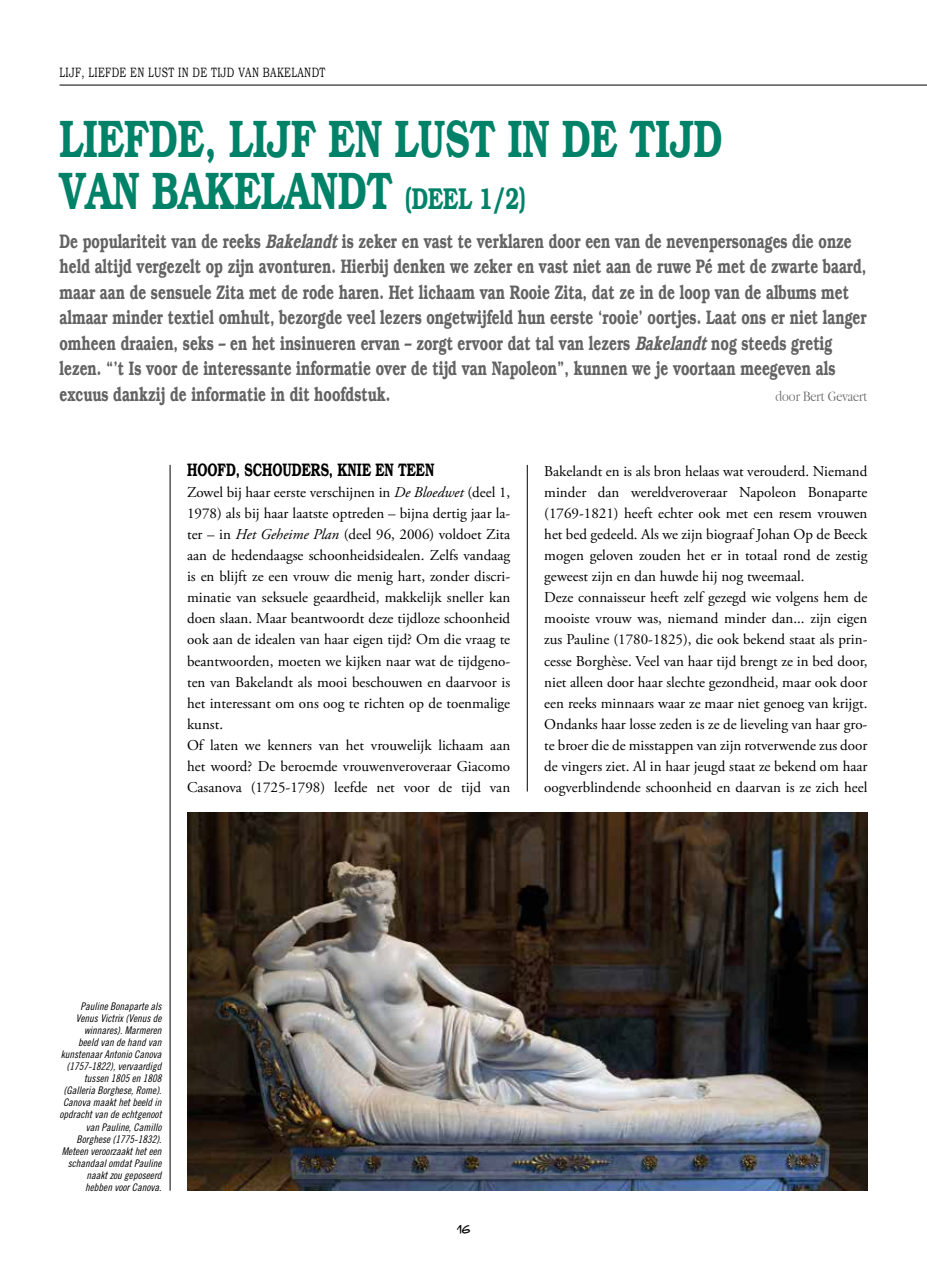
<style>
.page{position:relative;width:927px;height:1276px;background:#fff}
.page>*{position:absolute;margin:0;border:0;box-sizing:border-box;transform-origin:0 0}
.t1{font:600 52.5px/52.5px "Bookman";color:#008269;scale:.7 1}
.t2{font:600 19.5px/25.5px "Bookman";color:#646363;scale:.7 1}
.t3{font:600 18px "Bookman";color:#000;scale:.7 1}
.t4{font:15px/21px "Adobe Garamond Pro";color:#000}
.t5{font:300 15px "Apple Garamond";color:#646363}
.t6{font:13.5px "Bookman Old Style";letter-spacing:.04em;color:#000;scale:.7 1}
.t7{font:12px "Trolley Normal";color:#000}
.t8{font:10.5px/12px "Trade Gothic Cond Eighteen Obl";color:#000;text-align:right}
.s1{font-size:30px}
.s2{font-style:italic}
</style>
<div class="page">
<hr style="left:60px;top:85px;width:867px;height:1px;background:#000">
<hr style="left:170px;top:465px;width:1px;height:725px;background:#000">
<hr style="left:527px;top:465px;width:1px;height:326px;background:#000">
<img style="left:187px;top:812px;width:680px;height:379px">
<p class="t6" style="left:60px;top:64px;width:381px">LIJF, LIEFDE EN LUST IN DE TIJD VAN BAKELANDT</p>
<h1 class="t1" style="left:60px;top:113px;width:949px">LIEFDE, LIJF EN LUST IN DE TIJD<br>VAN BAKELANDT <span class="s1">(DEEL 1/2)</span></h1>
<p class="t2" style="left:60px;top:228px;width:1155px">De populariteit van de reeks <span class="s2">Bakelandt</span>is zeker en vast te verklaren door een van de nevenpersonages die onze held altijd vergezelt op zijn avonturen. Hierbij denken we zeker en vast niet aan de ruwe Pé met de zwarte baard, maar aan de sensuele Zita met de rode haren. Het lichaam van Rooie Zita, dat ze in de loop van de albums met almaar minder textiel omhult, bezorgde veel lezers ongetwijfeld hun eerste ‘rooie’ oortjes. Laat ons er niet langer omheen draaien, seks – en het insinueren ervan – zorgt ervoor dat tal van lezers <span class="s2">Bakelandt</span>nog steeds gretig lezen. “’t Is voor de interessante informatie over de tijd van Napoleon”, kunnen we je voortaan meegeven als excuus dankzij de informatie in dit hoofdstuk.</p>
<p class="t5" style="left:775px;top:387px;width:93px">door Bert Gevaert</p>
<p class="t3" style="left:187px;top:459px;width:355px">HOOFD, SCHOUDERS, KNIE EN TEEN</p>
<p class="t4" style="left:187px;top:483px;width:325px">Zowel bij haar eerste verschijnen in <span class="s2">De Bloedwet</span> (deel 1, 1978) als bij haar laatste optreden – bijna dertig jaar la&shy;ter – in <span class="s2">Het Geheime Plan</span> (deel 96, 2006) voldoet Zita aan de hedendaagse schoonheidsidealen. Zelfs vandaag is en blijft ze een vrouw die menig hart, zonder discri&shy;minatie van seksuele geaardheid, makkelijk sneller kan doen slaan. Maar beantwoordt deze tijdloze schoonheid ook aan de idealen van haar eigen tijd? Om die vraag te beantwoorden, moeten we kijken naar wat de tijdgeno&shy;ten van Bakelandt als mooi beschouwen en daarvoor is het interessant om ons oog te richten op de toenmalige kunst.<br>Of laten we kenners van het vrouwelijk lichaam aan het woord? De beroemde vrouwenveroveraar Giacomo Casanova (1725-1798) leefde net voor de tijd van</p>
<p class="t4" style="left:544px;top:462px;width:325px">Bakelandt en is als bron helaas wat verouderd. Niemand minder dan wereldveroveraar Napoleon Bonaparte (1769-1821) heeft echter ook met een resem vrouwen het bed gedeeld. Als we zijn biograaf Johan Op de Beeck mogen geloven zouden het er in totaal rond de zestig geweest zijn en dan huwde hij nog tweemaal.<br>Deze connaisseur heeft zelf gezegd wie volgens hem de mooiste vrouw was, niemand minder dan... zijn eigen zus Pauline (1780-1825), die ook bekend staat als prin&shy;cesse Borghèse. Veel van haar tijd brengt ze in bed door, niet alleen door haar slechte gezondheid, maar ook door een reeks minnaars waar ze maar niet genoeg van krijgt.<br>Ondanks haar losse zeden is ze de lieveling van haar gro&shy;te broer die de misstappen van zijn rotverwende zus door de vingers ziet. Al in haar jeugd staat ze bekend om haar oogverblindende schoonheid en daarvan is ze zich heel</p>
<p class="t8" style="left:60px;top:1000px;width:104px">Pauline Bonaparte als<br>Venus Victrix (Venus de winnares). Marmeren<br>beeld van de hand van kunstenaar Antonio Canova (1757-1822), vervaardigd tussen 1805 en 1808 (Galleria Borghese, Rome).<br>Canova maakt het beeld in opdracht van de echtgenoot van Pauline, Camillo<br>Borghese (1775-1832).<br>Meteen veroorzaakt het een schandaal omdat Pauline naakt zou geposeerd hebben voor Canova.</p>
<p class="t7" style="left:457px;top:1221px;width:14px">16</p>
</div>
